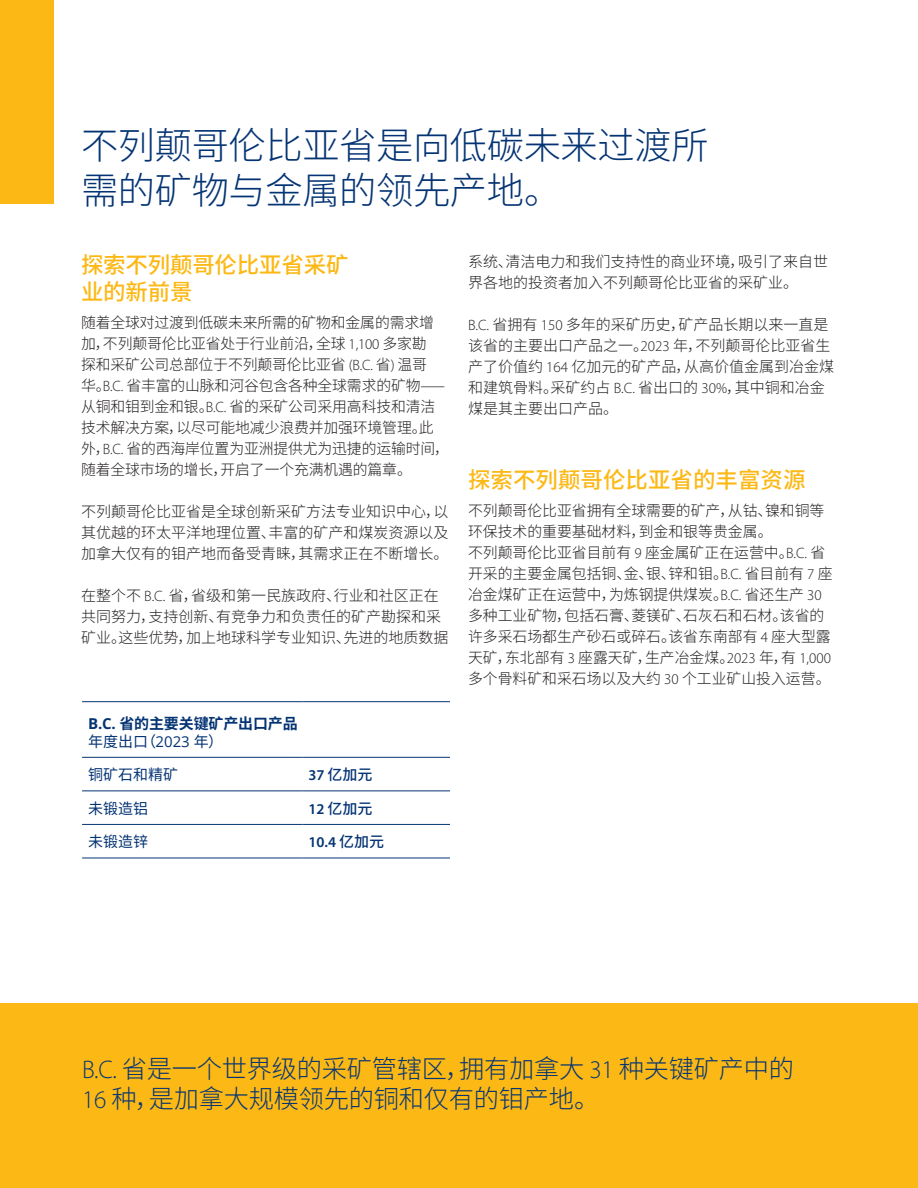
<style>
.page{position:relative;width:918px;height:1188px;background:#fff}
.page>*{position:absolute;margin:0;border:0;box-sizing:border-box;transform-origin:0 0}
.t1{font:300 37.2px/44.7px "Noto Sans CJ Ksc";letter-spacing:-.01em;color:#053474}
.t2{font:300 25.5px/30.6px "Noto Sans CJ Ksc";letter-spacing:-.01em;color:#073674}
.Titles{font:500 22.5px/27px "Noto Sans CJ Ksc";letter-spacing:-.01em;color:#fcb814}
.Body_Copy{font:300 15px/21px "Noto Sans CJ Ksc";color:#231f20}
.t3{font:15px "Noto Sans CJ Ksc";color:#053474}
.t4{font:700 15px "Noto Sans CJ Ksc";letter-spacing:-.01em;color:#053474}
.t5{font:500 15px "Noto Sans CJ Ksc";color:#053474}
.t6{font:600 15px "Myriad Pro";color:#053474}
.s1{font-family:"Myriad Pro"}
.s2{font-family:"Open Sans"}
.s3{font-family:"Myriad Pro";font-weight:600}
.s4{font-family:"Noto Sans CJ Ksc";font-weight:500}
</style>
<div class="page">
<div style="left:0;top:1003px;width:918px;height:185px;background:#fcb814"></div>
<div style="left:0;top:0;width:54px;height:204px;background:#fcb814"></div>
<hr style="left:82px;top:701px;width:220px;height:1px;background:#053474">
<hr style="left:302px;top:701px;width:148px;height:1px;background:#053474">
<hr style="left:82px;top:757px;width:220px;height:1px;background:#053474">
<hr style="left:302px;top:757px;width:148px;height:1px;background:#053474">
<hr style="left:82px;top:791px;width:220px;height:1px;background:#053474">
<hr style="left:302px;top:791px;width:148px;height:1px;background:#053474">
<hr style="left:82px;top:824px;width:220px;height:1px;background:#053474">
<hr style="left:302px;top:824px;width:148px;height:1px;background:#053474">
<hr style="left:82px;top:858px;width:220px;height:1px;background:#053474">
<hr style="left:302px;top:858px;width:148px;height:1px;background:#053474">
<p class="t1" style="left:81px;top:124px;width:629px">不列颠哥伦比亚省是向低碳未来过渡所需的矿物与金属的领先产地。</p>
<p class="Titles" style="left:81px;top:252px;width:269px">探索不列颠哥伦比亚省采矿业的新前景</p>
<p class="Body_Copy" style="left:81px;top:312px;width:370px">随着全球对过渡到低碳未来所需的矿物和金属的需求增加，不列颠哥伦比亚省处于行业前沿，全球 <span class="s1">1,100</span> 多家勘<br>探和采矿公司总部位于不列颠哥伦比亚省 <span class="s1">(B.C.</span> 省<span class="s1">)</span> 温哥<br>华。<span class="s1">B.C.</span> 省丰富的山脉和河谷包含各种全球需求的矿物——从铜和钼到金和银。<span class="s1">B.C.</span> 省的采矿公司采用高科技和清洁技术解决方案，以尽可能地减少浪费并加强环境管理。此外，<span class="s1">B.C.</span> 省的西海岸位置为亚洲提供尤为迅捷的运输时间，随着全球市场的增长，开启了一个充满机遇的篇章。</p>
<p class="Body_Copy" style="left:81px;top:501px;width:369px;text-align:justify">不列颠哥伦比亚省是全球创新采矿方法专业知识中心，以其优越的环太平洋地理位置、丰富的矿产和煤炭资源以及加拿大仅有的钼产地而备受青睐，其需求正在不断增长。</p>
<p class="Body_Copy" style="left:81px;top:585px;width:369px">在整个不 <span class="s1">B.C.</span> 省，省级和第一民族政府、行业和社区正在共同努力，支持创新、有竞争力和负责任的矿产勘探和采矿业。这些优势，加上地球科学专业知识、先进的地质数据</p>
<p class="t4" style="left:88px;top:715px;width:211px"><span class="s2">B.C.</span> 省的主要关键矿产出口产品</p>
<p class="t3" style="left:88px;top:733px;width:137px">年度出口（<span class="s2">2023</span> 年）</p>
<p class="t3" style="left:88px;top:766px;width:91px">铜矿石和精矿</p>
<p class="t5" style="left:308px;top:766px;width:66px"><span class="s3">37</span> 亿加元</p>
<p class="t3" style="left:88px;top:800px;width:61px">未锻造铝</p>
<p class="t5" style="left:308px;top:800px;width:66px"><span class="s3">12</span> 亿加元</p>
<p class="t3" style="left:88px;top:833px;width:61px">未锻造锌</p>
<p class="t6" style="left:308px;top:833px;width:77px">10.4 <span class="s4">亿加元</span></p>
<p class="Body_Copy" style="left:468px;top:251px;width:361px">系统、清洁电力和我们支持性的商业环境，吸引了来自世界各地的投资者加入不列颠哥伦比亚省的采矿业。</p>
<p class="Body_Copy" style="left:468px;top:314px;width:368px"><span class="s1">B.C.</span> 省拥有 <span class="s1">150</span> 多年的采矿历史，矿产品长期以来一直是该省的主要出口产品之一。<span class="s1">2023</span> 年，不列颠哥伦比亚省生产了价值约 <span class="s1">164</span> 亿加元的矿产品，从高价值金属到冶金煤和建筑骨料。采矿约占 <span class="s1">B.C.</span> 省出口的 <span class="s1">30%</span>，其中铜和冶金煤是其主要出口产品。</p>
<p class="Titles" style="left:468px;top:467px;width:339px">探索不列颠哥伦比亚省的丰富资源</p>
<p class="Body_Copy" style="left:468px;top:501px;width:358px">不列颠哥伦比亚省拥有全球需要的矿产，从钴、镍和铜等环保技术的重要基础材料，到金和银等贵金属。</p>
<p class="Body_Copy" style="left:468px;top:543px;width:366px">不列颠哥伦比亚省目前有 <span class="s1">9</span> 座金属矿正在运营中。<span class="s1">B.C.</span> 省开采的主要金属包括铜、金、银、锌和钼。<span class="s1">B.C.</span> 省目前有 <span class="s1">7</span> 座冶金煤矿正在运营中，为炼钢提供煤炭。<span class="s1">B.C.</span> 省还生产 <span class="s1">30</span>多种工业矿物，包括石膏、菱镁矿、石灰石和石材。该省的许多采石场都生产砂石或碎石。该省东南部有 <span class="s1">4</span> 座大型露天矿，东北部有 <span class="s1">3</span> 座露天矿，生产冶金煤。<span class="s1">2023</span> 年，有 <span class="s1">1,000</span>多个骨料矿和采石场以及大约 <span class="s1">30</span> 个工业矿山投入运营。</p>
<p class="t2" style="left:82px;top:1053px;width:714px"><span class="s1">B.C.</span> 省是一个世界级的采矿管辖区，拥有加拿大 <span class="s1">31</span> 种关键矿产中的<br><span class="s1">16</span> 种，是加拿大规模领先的铜和仅有的钼产地。</p>
</div>
